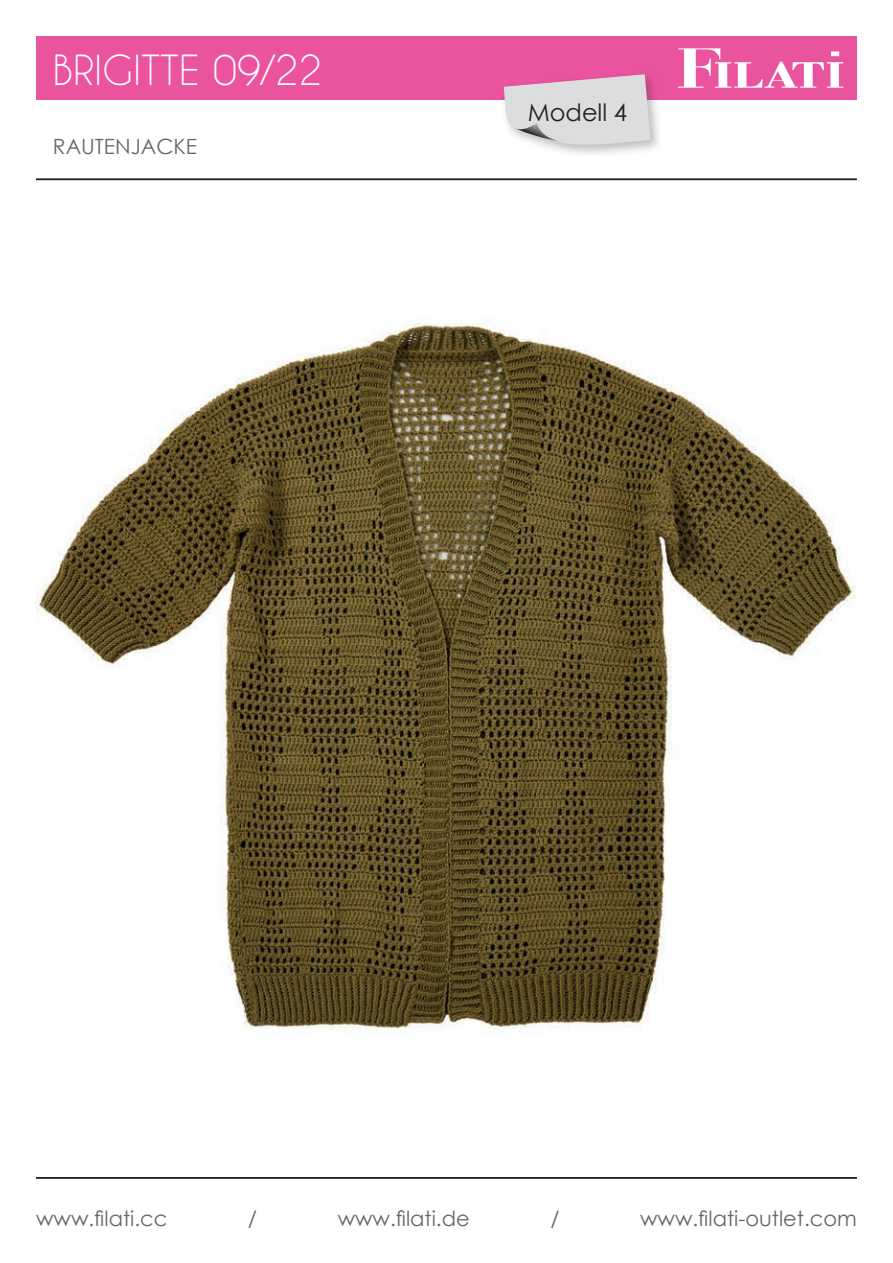
<style>
.page{position:relative;width:893px;height:1263px;background:#fff}
.page>*{position:absolute;margin:0;border:0;box-sizing:border-box;transform-origin:0 0}
.t1{font:39px "Caviar Dreams";color:#fff}
.t2{font:24px "Century Gothic";color:#231f20}
.t3{font:21px "Century Gothic";color:#67676a}
</style>
<div class="page">
<img style="left:36px;top:180px;width:821px;height:849px">
<hr style="left:36px;top:1177px;width:821px;height:1px;background:#231f20">
<hr style="left:36px;top:179px;width:821px;height:1px;background:#231f20">
<div style="left:36px;top:36px;width:821px;height:64px;background:#ea549f"></div>
<svg style="left:678px;top:48px;width:165px;height:40px"></svg>
<div style="left:499px;top:70px;width:165px;height:88px;background:#231f20;opacity:.3"></div>
<svg style="left:504px;top:74px;width:147px;height:76px;background:#dcced7"></svg>
<h1 class="t1" style="left:53px;top:47px;width:271px">BRIGITTE 09/22</h1>
<p class="t3" style="left:53px;top:131px;width:146px">RAUTENJACKE</p>
<p class="t2" style="left:528px;top:96px;width:101px">Modell 4</p>
<p class="t3" style="left:36px;top:1204px;width:133px">www.filati.cc</p>
<p class="t3" style="left:248px;top:1204px;width:11px">/</p>
<p class="t3" style="left:338px;top:1204px;width:134px">www.filati.de</p>
<p class="t3" style="left:550px;top:1204px;width:11px">/</p>
<p class="t3" style="left:640px;top:1204px;width:218px">www.filati-outlet.com</p>
</div>
